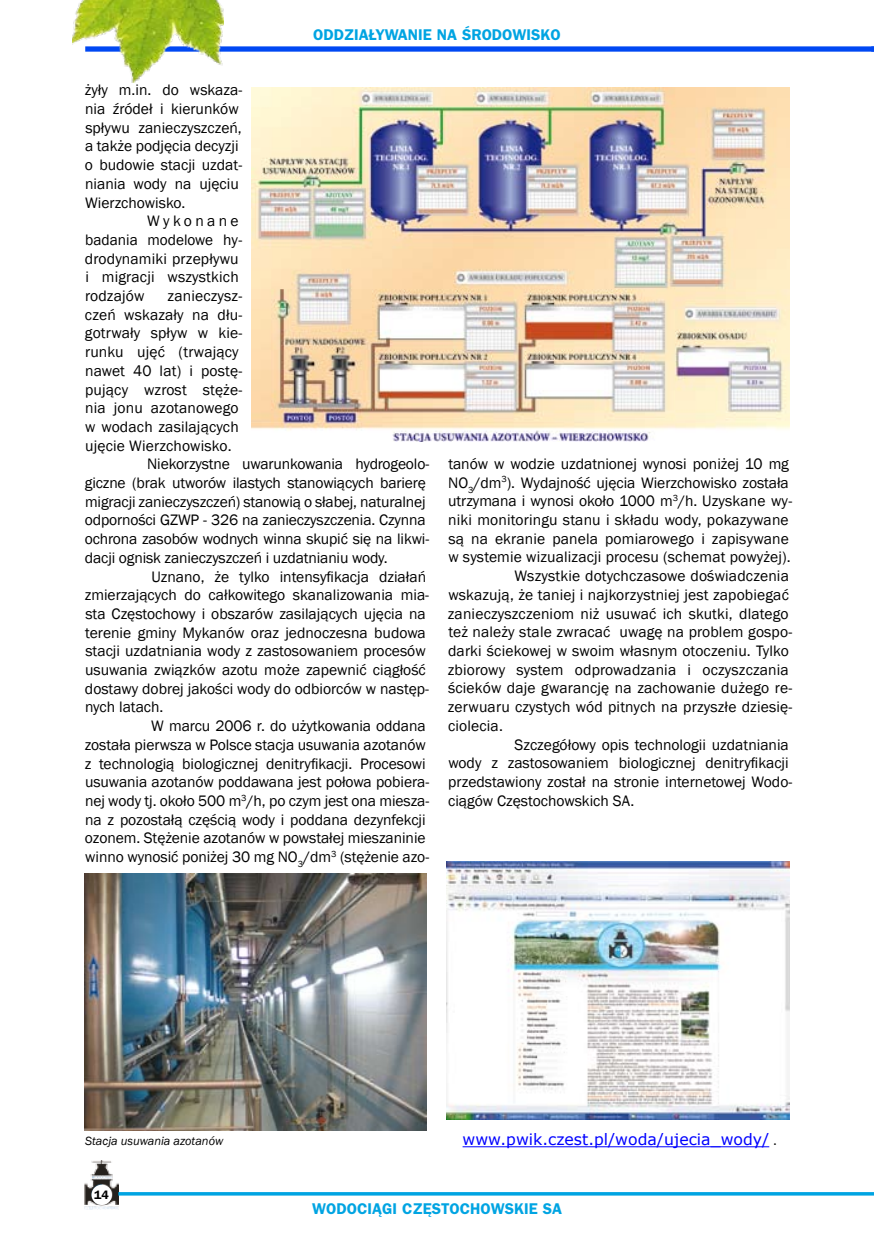
<style>
.page{position:relative;width:874px;height:1241px;background:#fff}
.page>*{position:absolute;margin:0;border:0;box-sizing:border-box;transform-origin:0 0}
.t1{font:15.75px "Verdana";color:#00f}
.t2{font:15.58px "Franklin Gothic";color:#000}
.t3{font:700 15.58px "Frankfurt Gothic";color:#00a4e2}
.t4{font:15.58px "Franklin Gothic";letter-spacing:.215em;color:#000}
.t5{font:italic 12.25px "Franklin Gothic";color:#000}
.t6{font:700 12.25px "Frankfurt Gothic";color:#000}
.s1{font-family:"Times";font-size:15.58px;color:#000}
</style>
<div class="page">
<img style="left:84px;top:1160px;width:34px;height:48px">
<div style="left:91px;top:1184px;width:21px;height:20px;background:#fff;border-radius:50%"></div>
<svg style="left:118px;top:1191px;width:755px;height:4px"></svg>
<img style="left:446px;top:861px;width:343px;height:258px">
<hr style="left:462px;top:1146px;width:306px;height:1px;background:#00f">
<img style="left:251px;top:87px;width:538px;height:354px">
<img style="left:84px;top:873px;width:342px;height:257px">
<div style="left:85px;top:46px;width:788px;height:6px;background:#0048f3"></div>
<img style="left:73px;top:0;width:150px;height:82px">
<p class="t3" style="left:313px;top:26px;width:249px">ODDZIAŁYWANIE NA ŚRODOWISKO</p>
<p class="t2" style="left:85px;top:80px;width:159px">żyły m.in. do wskaza-</p>
<p class="t2" style="left:85px;top:99px;width:155px">nia źródeł i kierunków</p>
<p class="t2" style="left:85px;top:118px;width:158px">spływu zanieczyszczeń,</p>
<p class="t2" style="left:85px;top:136px;width:155px">a także podjęcia decyzji</p>
<p class="t2" style="left:85px;top:155px;width:159px">o budowie stacji uzdat-</p>
<p class="t2" style="left:85px;top:174px;width:155px">niania wody na ujęciu</p>
<p class="t2" style="left:85px;top:193px;width:102px">Wierzchowisko.</p>
<p class="t4" style="left:147px;top:211px;width:93px">Wykonane</p>
<p class="t2" style="left:85px;top:230px;width:158px">badania modelowe hy-</p>
<p class="t2" style="left:85px;top:249px;width:155px">drodynamiki przepływu</p>
<p class="t2" style="left:85px;top:267px;width:155px">i migracji wszystkich</p>
<p class="t2" style="left:85px;top:286px;width:61px">rodzajów</p>
<p class="t2" style="left:167px;top:286px;width:76px">zanieczysz-</p>
<p class="t2" style="left:85px;top:305px;width:159px">czeń wskazały na dłu-</p>
<p class="t2" style="left:85px;top:323px;width:159px">gotrwały spływ w kie-</p>
<p class="t2" style="left:85px;top:342px;width:155px">runku ujęć (trwający</p>
<p class="t2" style="left:85px;top:361px;width:159px">nawet 40 lat) i postę-</p>
<p class="t2" style="left:85px;top:379px;width:159px">pujący wzrost stęże-</p>
<p class="t2" style="left:85px;top:398px;width:155px">nia jonu azotanowego</p>
<p class="t2" style="left:85px;top:417px;width:155px">w wodach zasilających</p>
<p class="t2" style="left:85px;top:435px;width:148px">ujęcie Wierzchowisko.</p>
<p class="t2" style="left:147px;top:454px;width:283px">Niekorzystne uwarunkowania hydrogeolo-</p>
<p class="t2" style="left:85px;top:473px;width:342px">giczne (brak utworów ilastych stanowiących barierę</p>
<p class="t2" style="left:85px;top:492px;width:342px">migracji zanieczyszczeń) stanowią o słabej, naturalnej</p>
<p class="t2" style="left:85px;top:510px;width:342px">odporności GZWP - 326 na zanieczyszczenia. Czynna</p>
<p class="t2" style="left:85px;top:529px;width:345px">ochrona zasobów wodnych winna skupić się na likwi-</p>
<p class="t2" style="left:85px;top:548px;width:304px">dacji ognisk zanieczyszczeń i uzdatnianiu wody.</p>
<p class="t2" style="left:151px;top:566px;width:276px">Uznano, że tylko intensyfikacja działań</p>
<p class="t2" style="left:85px;top:585px;width:346px">zmierzających do całkowitego skanalizowania mia-</p>
<p class="t2" style="left:85px;top:604px;width:342px">sta Częstochowy i obszarów zasilających ujęcia na</p>
<p class="t2" style="left:85px;top:622px;width:342px">terenie gminy Mykanów oraz jednoczesna budowa</p>
<p class="t2" style="left:85px;top:641px;width:341px">stacji uzdatniania wody z zastosowaniem procesów</p>
<p class="t2" style="left:85px;top:660px;width:342px">usuwania związków azotu może zapewnić ciągłość</p>
<p class="t2" style="left:85px;top:678px;width:345px">dostawy dobrej jakości wody do odbiorców w następ-</p>
<p class="t2" style="left:85px;top:697px;width:80px">nych latach.</p>
<p class="t2" style="left:151px;top:716px;width:276px">W marcu 2006 r. do użytkowania oddana</p>
<p class="t2" style="left:85px;top:735px;width:342px">została pierwsza w Polsce stacja usuwania azotanów</p>
<p class="t2" style="left:85px;top:753px;width:342px">z technologią biologicznej denitryfikacji. Procesowi</p>
<p class="t2" style="left:85px;top:772px;width:345px">usuwania azotanów poddawana jest połowa pobiera-</p>
<p class="t2" style="left:85px;top:791px;width:345px">nej wody tj. około 500 m<sup>3</sup>/h, po czym jest ona miesza-</p>
<p class="t2" style="left:85px;top:809px;width:342px">na z pozostałą częścią wody i poddana dezynfekcji</p>
<p class="t2" style="left:85px;top:828px;width:342px">ozonem. Stężenie azotanów w powstałej mieszaninie</p>
<p class="t2" style="left:85px;top:847px;width:345px">winno wynosić poniżej 30 mg NO<sub>3</sub>/dm<sup>3</sup> (stężenie azo-</p>
<p class="t2" style="left:448px;top:454px;width:342px">tanów w wodzie uzdatnionej wynosi poniżej 10 mg</p>
<p class="t2" style="left:448px;top:472px;width:342px">NO<sub>3</sub>/dm<sup>3</sup>). Wydajność ujęcia Wierzchowisko została</p>
<p class="t2" style="left:448px;top:491px;width:345px">utrzymana i wynosi około 1000 m<sup>3</sup>/h. Uzyskane wy-</p>
<p class="t2" style="left:448px;top:510px;width:342px">niki monitoringu stanu i składu wody, pokazywane</p>
<p class="t2" style="left:448px;top:529px;width:341px">są na ekranie panela pomiarowego i zapisywane</p>
<p class="t2" style="left:448px;top:547px;width:344px">w systemie wizualizacji procesu (schemat powyżej).</p>
<p class="t2" style="left:514px;top:566px;width:276px">Wszystkie dotychczasowe doświadczenia</p>
<p class="t2" style="left:448px;top:585px;width:342px">wskazują, że taniej i najkorzystniej jest zapobiegać</p>
<p class="t2" style="left:447px;top:603px;width:342px">zanieczyszczeniom niż usuwać ich skutki, dlatego</p>
<p class="t2" style="left:448px;top:622px;width:345px">też należy stale zwracać uwagę na problem gospo-</p>
<p class="t2" style="left:448px;top:641px;width:342px">darki ściekowej w swoim własnym otoczeniu. Tylko</p>
<p class="t2" style="left:447px;top:659px;width:342px">zbiorowy system odprowadzania i oczyszczania</p>
<p class="t2" style="left:448px;top:678px;width:346px">ścieków daje gwarancję na zachowanie dużego re-</p>
<p class="t2" style="left:447px;top:697px;width:346px">zerwuaru czystych wód pitnych na przyszłe dziesię-</p>
<p class="t2" style="left:448px;top:715px;width:56px">ciolecia.</p>
<p class="t2" style="left:514px;top:734px;width:276px">Szczegółowy opis technologii uzdatniania</p>
<p class="t2" style="left:448px;top:753px;width:342px">wody z zastosowaniem biologicznej denitryfikacji</p>
<p class="t2" style="left:448px;top:772px;width:345px">przedstawiony został na stronie internetowej Wodo-</p>
<p class="t2" style="left:448px;top:790px;width:187px">ciągów Częstochowskich SA.</p>
<p class="t5" style="left:85px;top:1133px;width:139px">Stacja usuwania azotanów</p>
<p class="t6" style="left:94px;top:1187px;width:16px">14</p>
<p class="t1" style="left:462px;top:1129px;width:316px">www.pwik.czest.pl/woda/ujecia_wody/ <span class="s1">.</span></p>
<p class="t3" style="left:312px;top:1199px;width:251px">WODOCIĄGI CZĘSTOCHOWSKIE SA</p>
</div>
